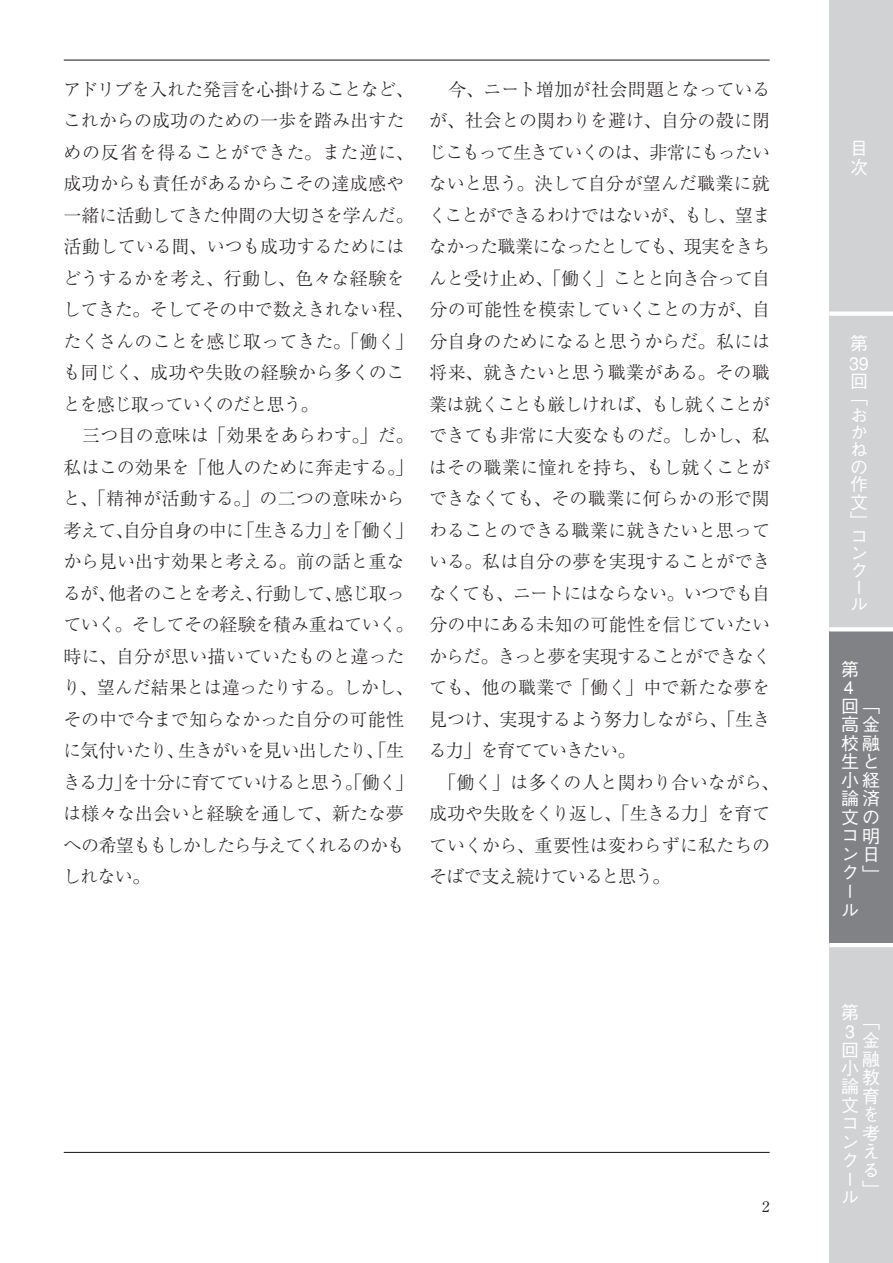
<style>
.page{position:relative;width:893px;height:1263px;background:#fff}
.page>*{position:absolute;margin:0;border:0;box-sizing:border-box;transform-origin:0 0}
.t1{font:300 18px/31.5px "Ryumin";letter-spacing:-.015em;color:#231f20}
.t2{font:500 18px/18.5px "Gothic BBB";color:#fff}
.t3{font:15px "Ryumin";color:#231f20}
</style>
<div class="page">
<div style="left:829px;top:0;width:64px;height:1263px;background:#d1d2d4"></div>
<div style="left:829px;top:631px;width:64px;height:316px;background:#808285"></div>
<hr style="left:64px;top:1152px;width:706px;height:1px;background:#231f20">
<hr style="left:64px;top:60px;width:706px;height:1px;background:#231f20">
<hr style="left:829px;top:943px;width:64px;height:4px;background:#fff">
<div style="left:829px;top:311px;width:64px;height:5px;background:#fff"></div>
<hr style="left:829px;top:627px;width:64px;height:4px;background:#fff">
<p class="t1" style="left:63px;top:75px;width:352px">アドリブを入れた発言を心掛けることなど、これからの成功のための一歩を踏み出すための反省を得ることができた。また逆に、成功からも責任があるからこその達成感や一緒に活動してきた仲間の大切さを学んだ。活動している間、いつも成功するためにはどうするかを考え、行動し、色々な経験をしてきた。そしてその中で数えきれない程、たくさんのことを感じ取ってきた。「働く」も同じく、成功や失敗の経験から多くのことを感じ取っていくのだと思う。<br>　三つ目の意味は「効果をあらわす。」だ。私はこの効果を「他人のために奔走する。」と、「精神が活動する。」の二つの意味から考えて、自分自身の中に「生きる力」を「働く」から見い出す効果と考える。前の話と重なるが、他者のことを考え、行動して、感じ取っていく。そしてその経験を積み重ねていく。時に、自分が思い描いていたものと違ったり、望んだ結果とは違ったりする。しかし、その中で今まで知らなかった自分の可能性に気付いたり、生きがいを見い出したり、「生きる力」を十分に育てていけると思う。「働く」は様々な出会いと経験を通して、新たな夢への希望ももしかしたら与えてくれるのかもしれない。</p>
<p class="t1" style="left:428px;top:75px;width:352px">　今、ニート増加が社会問題となっているが、社会との関わりを避け、自分の殻に閉じこもって生きていくのは、非常にもったいないと思う。決して自分が望んだ職業に就くことができるわけではないが、もし、望まなかった職業になったとしても、現実をきちんと受け止め、「働く」ことと向き合って自分の可能性を模索していくことの方が、自分自身のためになると思うからだ。私には将来、就きたいと思う職業がある。その職業は就くことも厳しければ、もし就くことができても非常に大変なものだ。しかし、私はその職業に憧れを持ち、もし就くことができなくても、その職業に何らかの形で関わることのできる職業に就きたいと思っている。私は自分の夢を実現することができなくても、ニートにはならない。いつでも自分の中にある未知の可能性を信じていたいからだ。きっと夢を実現することができなくても、他の職業で「働く」中で新たな夢を見つけ、実現するよう努力しながら、「生きる力」を育てていきたい。<br>　「働く」は多くの人と関わり合いながら、成功や失敗をくり返し、「生きる力」を育てていくから、重要性は変わらずに私たちのそばで支え続けていると思う。</p>
<p class="t3" style="left:762px;top:1198px;width:9px">2</p>
<p class="t2" style="left:850px;top:140px;width:19px">目次</p>
<p class="t2" style="left:849px;top:336px;width:21px;line-height:17.4px">第<br>39回「おかねの作文」コンクール</p>
<p class="t2" style="left:841px;top:660px;width:18px">第<br>4</p>
<p class="t2" style="left:841px;top:697px;width:40px">回「高金校融生と小経論済文のコ明ン日ク」</p>
<p class="t2" style="left:841px;top:883px;width:18px">ール</p>
<p class="t2" style="left:841px;top:1004px;width:19px">第<br>3回小論文コンクール</p>
<p class="t2" style="left:862px;top:1013px;width:19px">「金融教育を考える」</p>
</div>
